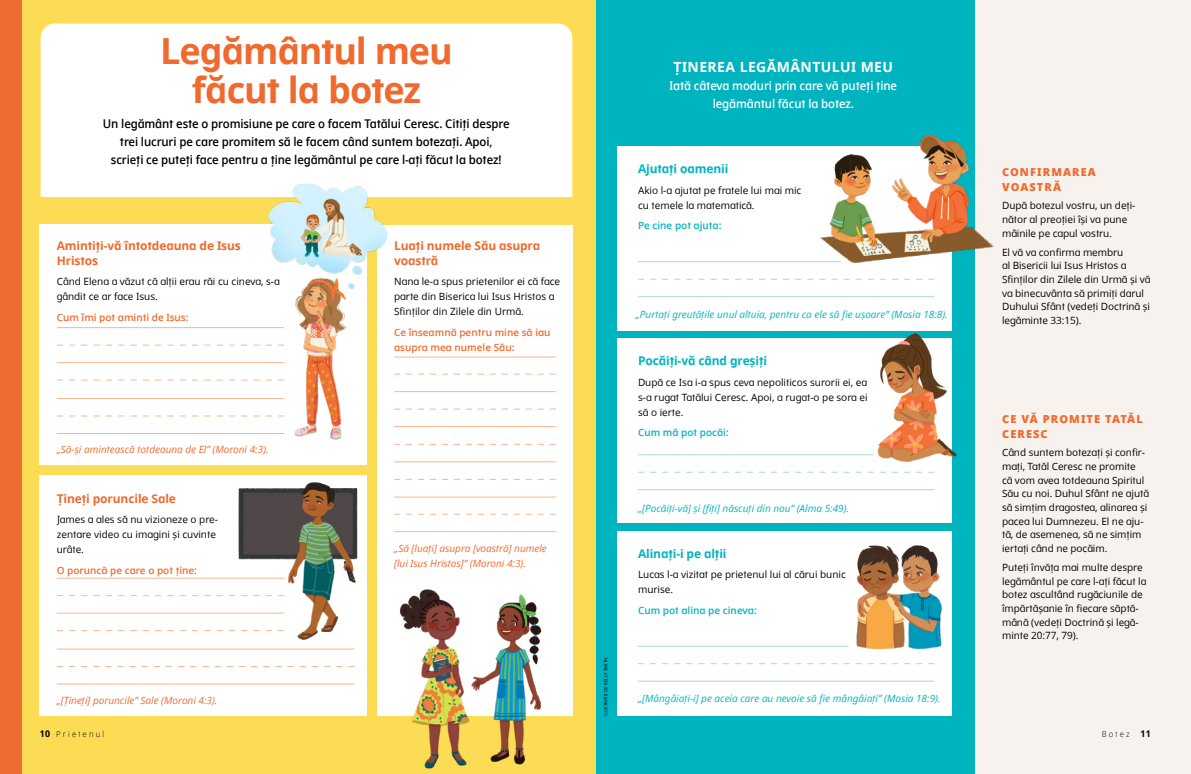
<style>
.page{position:relative;width:1191px;height:774px;background:#fff}
.page>*{position:absolute;margin:0;border:0;box-sizing:border-box;transform-origin:0 0}
.t1{font:700 36px/39.5px "Dots Solidlds Lat";letter-spacing:-.03em;color:#ef6a2e;text-align:center}
.t2{font:700 14px "Dots Solidlds Lat";letter-spacing:.03em;color:#fff}
.p2_first{font:600 12px/18px "Dots Solidlds Lat";letter-spacing:-.01em;color:#000;text-align:center;scale:.95 1}
.h3_orange_5{font:700 12px/14.5px "Dots Solidlds Lat";letter-spacing:-.01em;color:#ef6a2e}
.p2_first_white{font:600 12px/18px "Dots Solidlds Lat";letter-spacing:-.01em;color:#fff;text-align:center;scale:.95 1}
.h3_aqua_3{font:700 12px "Dots Solidlds Lat";letter-spacing:-.01em;color:#00b4bf}
.p1_title_aside_sideb{font:800 11px/15px "Dots Solidlds Lat";letter-spacing:.1em;color:#ef6a2e}
.p1_aside_sidebar{font:10px/13.7px "Dots Solidlds Lat";letter-spacing:-.005em;color:#000}
.p3{font:10px/15px "Dots Solidlds Lat";color:#000}
.p3_first_aqua_3_Ital{font:italic 10px "Dots Solidlds Lat";color:#00b4bf}
.p3_first_orange_5_It{font:italic 10px/15px "Dots Solidlds Lat";color:#ef6a2e}
.p3_first_orange_5{font:600 10px/15px "Dots Solidlds Lat";color:#ef6a2e}
.p3_first_aqua_3{font:600 10px "Dots Solidlds Lat";color:#00b4bf}
.t3{font:300 8.2px "Dots Solidlds Lat";letter-spacing:.28em;color:#000;scale:.95 1}
.t4{font:4.5px "Dots Solidlds Lat";color:#000}
.s1{font-weight:700;font-size:9.2px}
</style>
<div class="page">
<div style="left:595px;top:0;width:596px;height:774px;background:#00b4bf"></div>
<div style="left:17px;top:0;width:578px;height:774px;background:#fcdc54"></div>
<div style="left:41px;top:24px;width:531px;height:173px;background:#fff"></div>
<div style="left:975px;top:0;width:216px;height:774px;background:#f7f2ee"></div>
<div style="left:0;top:0;width:21px;height:774px;background:#ef6a2e"></div>
<div style="left:377px;top:225px;width:196px;height:491px;background:#fff"></div>
<div style="left:40px;top:224px;width:327px;height:240px;background:#fff"></div>
<div style="left:40px;top:476px;width:327px;height:240px;background:#fff"></div>
<div style="left:617px;top:146px;width:335px;height:185px;background:#fff"></div>
<div style="left:617px;top:339px;width:335px;height:184px;background:#fff"></div>
<div style="left:617px;top:531px;width:335px;height:185px;background:#fff"></div>
<img style="left:818px;top:134px;width:176px;height:129px">
<img style="left:846px;top:545px;width:96px;height:105px">
<img style="left:866px;top:333px;width:91px;height:129px">
<img style="left:399px;top:589px;width:143px;height:180px">
<img style="left:235px;top:482px;width:123px;height:158px">
<img style="left:266px;top:181px;width:122px;height:259px">
<svg style="left:394px;top:374px;width:162px;height:1px"></svg>
<hr style="left:394px;top:391px;width:162px;height:1px;background:#fab68e">
<svg style="left:394px;top:409px;width:162px;height:1px"></svg>
<hr style="left:394px;top:426px;width:162px;height:1px;background:#fab68e">
<svg style="left:394px;top:444px;width:162px;height:1px"></svg>
<hr style="left:394px;top:461px;width:162px;height:1px;background:#fab68e">
<svg style="left:394px;top:479px;width:162px;height:1px"></svg>
<hr style="left:394px;top:357px;width:162px;height:1px;background:#fab68e">
<hr style="left:638px;top:261px;width:202px;height:1px;background:#a5d8de">
<svg style="left:638px;top:279px;width:296px;height:1px"></svg>
<hr style="left:638px;top:296px;width:296px;height:1px;background:#a5d8de">
<hr style="left:638px;top:454px;width:235px;height:1px;background:#a5d8de">
<svg style="left:638px;top:472px;width:296px;height:1px"></svg>
<hr style="left:638px;top:489px;width:296px;height:1px;background:#a5d8de">
<hr style="left:638px;top:646px;width:210px;height:1px;background:#a5d8de">
<svg style="left:638px;top:663px;width:296px;height:1px"></svg>
<hr style="left:638px;top:681px;width:296px;height:1px;background:#a5d8de">
<hr style="left:57px;top:649px;width:297px;height:1px;background:#fab68e">
<svg style="left:57px;top:666px;width:297px;height:1px"></svg>
<hr style="left:57px;top:684px;width:297px;height:1px;background:#fab68e">
<hr style="left:57px;top:613px;width:227px;height:1px;background:#fab68e">
<svg style="left:57px;top:630px;width:227px;height:1px"></svg>
<hr style="left:57px;top:578px;width:227px;height:1px;background:#fab68e">
<svg style="left:57px;top:595px;width:227px;height:1px"></svg>
<hr style="left:57px;top:398px;width:227px;height:1px;background:#fab68e">
<svg style="left:57px;top:416px;width:227px;height:1px"></svg>
<hr style="left:57px;top:433px;width:227px;height:1px;background:#fab68e">
<hr style="left:57px;top:362px;width:227px;height:1px;background:#fab68e">
<svg style="left:57px;top:380px;width:227px;height:1px"></svg>
<hr style="left:57px;top:327px;width:227px;height:1px;background:#fab68e">
<svg style="left:57px;top:345px;width:227px;height:1px"></svg>
<svg style="left:394px;top:514px;width:162px;height:1px"></svg>
<hr style="left:394px;top:531px;width:162px;height:1px;background:#fab68e">
<hr style="left:394px;top:497px;width:162px;height:1px;background:#fab68e">
<p class="t1" style="left:160px;top:31px;width:294px">Legământul meu făcut la botez</p>
<p class="p2_first" style="left:103px;top:115px;width:429px">Un legământ este o promisiune pe care o facem Tatălui Ceresc. Citiți despre trei lucruri pe care promitem să le facem când suntem botezați. Apoi, scrieți ce puteți face pentru a ține legământul pe care l-ați făcut la botez!</p>
<p class="h3_orange_5" style="left:57px;top:239px;width:186px">Amintiți-vă întotdeauna de Isus<br>Hristos</p>
<p class="p3" style="left:57px;top:274px;width:225px">Când Elena a văzut că alții erau răi cu cineva, s-a gândit ce ar face Isus.</p>
<p class="p3_first_orange_5" style="left:57px;top:310px;width:133px">Cum îmi pot aminti de Isus:</p>
<p class="p3_first_orange_5_It" style="left:57px;top:442px;width:213px">„Să--și amintească totdeauna de El” (Moroni 4:3).</p>
<p class="h3_orange_5" style="left:57px;top:491px;width:121px">Țineți poruncile Sale</p>
<p class="p3" style="left:57px;top:512px;width:163px">James a ales să nu vizioneze o pre&shy;zentare video cu imagini și cuvinte urâte.</p>
<p class="p3_first_orange_5" style="left:57px;top:563px;width:142px">O poruncă pe care o pot ține:</p>
<p class="p3_first_orange_5_It" style="left:57px;top:693px;width:162px">„[Țineți] poruncile” Sale (Moroni 4:3).</p>
<p class="h3_orange_5" style="left:394px;top:239px;width:147px">Luați numele Său asupra voastră</p>
<p class="p3" style="left:394px;top:274px;width:167px">Nana le-a spus prietenilor ei că face parte din Biserica lui Isus Hristos a<br>Sfinților din Zilele din Urmă.</p>
<p class="p3_first_orange_5" style="left:394px;top:325px;width:158px">Ce înseamnă pentru mine să iau asupra mea numele Său:</p>
<p class="p3_first_orange_5_It" style="left:394px;top:541px;width:154px">„Să [luați] asupra [voastră] numele [lui Isus Hristos]” (Moroni 4:3).</p>
<p class="t2" style="left:673px;top:56px;width:221px">ȚINEREA LEGĂMÂNTULUI MEU</p>
<p class="p2_first_white" style="left:669px;top:77px;width:241px">Iată câteva moduri prin care vă puteți ține legământul făcut la botez.</p>
<p class="h3_aqua_3" style="left:638px;top:160px;width:92px">Ajutați oamenii</p>
<p class="p3" style="left:638px;top:183px;width:165px">Akio l-a ajutat pe fratele lui mai mic cu temele la matematică.</p>
<p class="p3_first_aqua_3" style="left:638px;top:218px;width:85px">Pe cine pot ajuta:</p>
<p class="t4" style="left:602px;top:716px;width:61px;rotate:-90deg">ILUSTRAȚII DE KELLY SMITH.</p>
<p class="p3_first_aqua_3_Ital" style="left:636px;top:307px;width:313px">„Purtați greutățile unul altuia, pentru ca ele să fie ușoare” (Mosia 18:8).</p>
<p class="h3_aqua_3" style="left:638px;top:351px;width:131px">Pocăiți-vă când greșiți</p>
<p class="p3" style="left:638px;top:374px;width:231px;text-align:justify">După ce Isa i-a spus ceva nepoliticos surorii ei, ea s-a rugat Tatălui Ceresc. Apoi, a rugat-o pe sora ei să o ierte.</p>
<p class="p3_first_aqua_3" style="left:638px;top:425px;width:92px">Cum mă pot pocăi:</p>
<p class="p3_first_aqua_3_Ital" style="left:638px;top:501px;width:213px">„[Pocăiți--vă] și [fiți] născuți din nou” (Alma 5:49).</p>
<p class="h3_aqua_3" style="left:638px;top:544px;width:90px">Alinați-i pe alții</p>
<p class="p3" style="left:638px;top:567px;width:209px">Lucas l-a vizitat pe prietenul lui al cărui bunic murise.</p>
<p class="p3_first_aqua_3" style="left:638px;top:603px;width:120px">Cum pot alina pe cineva:</p>
<p class="p3_first_aqua_3_Ital" style="left:638px;top:691px;width:304px">„[Mângâiați--i] pe aceia care au nevoie să fie mângâiați” (Mosia 18:9).</p>
<p class="p1_title_aside_sideb" style="left:1002px;top:164px;width:95px">CONFIRMAREA<br>VOASTRĂ</p>
<p class="p1_aside_sidebar" style="left:1002px;top:199px;width:135px">După botezul vostru, un deți&shy;nător al preoției își va pune mâinile pe capul vostru.</p>
<p class="p1_aside_sidebar" style="left:1002px;top:245px;width:150px">El vă va confirma membru<br>al Bisericii lui Isus Hristos a<br>Sfinților din Zilele din Urmă și vă va binecuvânta să primiți darul<br>Duhului Sfânt (vedeți Doctrină și legăminte 33:15).</p>
<p class="p1_title_aside_sideb" style="left:1002px;top:411px;width:142px">CE VĂ PROMITE TATĂL<br>CERESC</p>
<p class="p1_aside_sidebar" style="left:1002px;top:446px;width:148px">Când suntem botezați și confir&shy;mați, Tatăl Ceresc ne promite<br>că vom avea totdeauna Spiritul<br>Său cu noi. Duhul Sfânt ne ajută să simțim dragostea, alinarea și pacea lui Dumnezeu. El ne aju&shy;tă, de asemenea, să ne simțim iertați când ne pocăim.</p>
<p class="p1_aside_sidebar" style="left:1002px;top:560px;width:146px">Puteți învăța mai multe despre legământul pe care l-ați făcut la botez ascultând rugăciunile de împărtășanie în fiecare săptă&shy;mână (vedeți Doctrină și legă&shy;minte 20:77, 79).</p>
<p class="t3" style="left:40px;top:728px;width:70px"><span class="s1">10</span> Prietenul</p>
<p class="t3" style="left:1101px;top:728px;width:53px">Botez <span class="s1">11</span></p>
</div>
